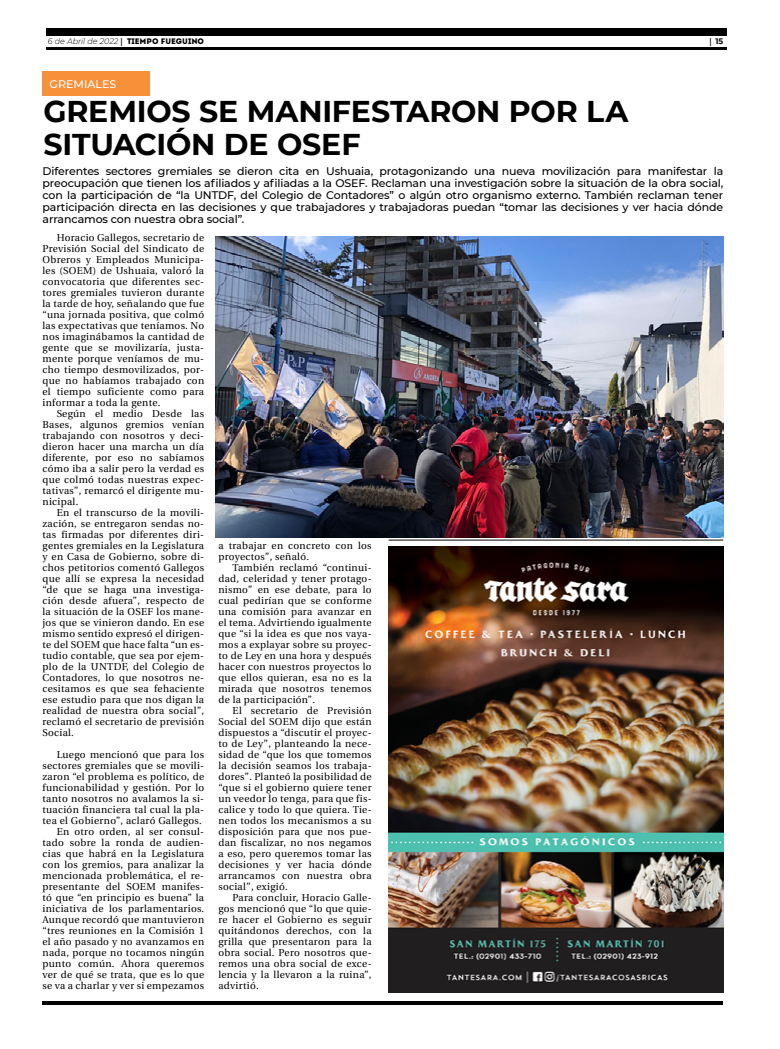
<style>
.page{position:relative;width:780px;height:1049px;background:#fff}
.page>*{position:absolute;margin:0;border:0;box-sizing:border-box;transform-origin:0 0}
.t1{font:700 30px/33px "Montserrat";letter-spacing:-.01em;color:#000}
.t2{font:500 11px/12px "Montserrat";letter-spacing:-.01em;color:#000;text-align:justify}
.t3{font:500 11px "Montserrat";color:#fff}
.t4{font:10px/11px "Utopia";letter-spacing:.03em;color:#000;text-align:justify}
.t5{font:italic 300 8px "Montserrat";color:#000}
.t6{font:700 8px "Montserrat";color:#000}
.s1{font-family:"Utopia";font-weight:700;font-style:normal}
.s2{font-family:"Intro";font-weight:400;font-style:normal}
.s3{font-family:"Utopia"}
</style>
<div class="page">
<hr style="left:46px;top:48px;width:680px;height:2px;background:#000">
<div style="left:46px;top:28px;width:680px;height:7px;background:#000"></div>
<hr style="left:43px;top:1001px;width:680px;height:4px;background:#000">
<div style="left:43px;top:72px;width:107px;height:24px;background:#f79139"></div>
<img style="left:388px;top:546px;width:335px;height:446px">
<img style="left:215px;top:237px;width:508px;height:301px">
<hr style="left:388px;top:540px;width:335px;height:1px;background:#000">
<p class="t5" style="left:48px;top:36px;width:158px">6 de Abril de 2022 <span class="s1">|</span> <span class="s2">TIEMPO FUEGUINO</span></p>
<p class="t6" style="left:709px;top:35px;width:15px"><span class="s3">|</span> 15</p>
<p class="t3" style="left:50px;top:77px;width:68px">GREMIALES</p>
<h1 class="t1" style="left:43px;top:94px;width:586px">GREMIOS SE MANIFESTARON POR LA<br>SITUACIÓN DE OSEF</h1>
<p class="t2" style="left:43px;top:165px;width:682px">Diferentes sectores gremiales se dieron cita en Ushuaia, protagonizando una nueva movilización para manifestar la preocupación que tienen los afiliados y afiliadas a la OSEF. Reclaman una investigación sobre la situación de la obra social, con la participación de “la UNTDF, del Colegio de Contadores” o algún otro organismo externo. También reclaman tener participación directa en las decisiones y que trabajadores y trabajadoras puedan “tomar las decisiones y ver hacia dónde arrancamos con nuestra obra social”.</p>
<p class="t4" style="left:43px;top:232px;width:163px;text-indent:14px">Horacio Gallegos, secretario de Previsión Social del Sindicato de Obreros y Empleados Municipa&shy;les (SOEM) de Ushuaia, valoró la convocatoria que diferentes sec&shy;tores gremiales tuvieron durante la tarde de hoy, señalando que fue “una jornada positiva, que colmó las expectativas que teníamos. No nos imaginábamos la cantidad de gente que se movilizaría, justa&shy;mente porque veníamos de mu&shy;cho tiempo desmovilizados, por&shy;que no habíamos trabajado con el tiempo suficiente como para informar a toda la gente.</p>
<p class="t4" style="left:43px;top:408px;width:163px;text-indent:14px">Según el medio Desde las Bases, algunos gremios venían trabajando con nosotros y deci&shy;dieron hacer una marcha un día diferente, por eso no sabíamos cómo iba a salir pero la verdad es que colmó todas nuestras expec&shy;tativas”, remarcó el dirigente mu&shy;nicipal.</p>
<p class="t4" style="left:43px;top:507px;width:163px;text-indent:14px">En el transcurso de la movili&shy;zación, se entregaron sendas no&shy;tas firmadas por diferentes diri&shy;gentes gremiales en la Legislatura y en Casa de Gobierno, sobre di&shy;chos petitorios comentó Gallegos que allí se expresa la necesidad “de que se haga una investiga&shy;ción desde afuera”, respecto de la situación de la OSEF los mane&shy;jos que se vinieron dando. En ese mismo sentido expresó el dirigen&shy;te del SOEM que hace falta “un es&shy;tudio contable, que sea por ejem&shy;plo de la UNTDF, del Colegio de Contadores, lo que nosotros ne&shy;cesitamos es que sea fehaciente ese estudio para que nos digan la realidad de nuestra obra social”, reclamó el secretario de previsión Social.</p>
<p class="t4" style="left:43px;top:749px;width:163px;text-align:right">Luego mencionó que para los sectores gremiales que se movili&shy;zaron “el problema es político, de funcionabilidad y gestión. Por lo tanto nosotros no avalamos la si&shy;tuación financiera tal cual la pla&shy;tea el Gobierno”, aclaró Gallegos.<br>En otro orden, al ser consul&shy;tado sobre la ronda de audien&shy;cias que habrá en la Legislatura con los gremios, para analizar la mencionada problemática, el re&shy;presentante del SOEM manifes&shy;tó que “en principio es buena” la iniciativa de los parlamentarios.<br>Aunque recordó que mantuvieron “tres reuniones en la Comisión 1 el año pasado y no avanzamos en nada, porque no tocamos ningún punto común. Ahora queremos ver de qué se trata, que es lo que se va a charlar y ver si empezamos</p>
<p class="t4" style="left:218px;top:540px;width:155px">a trabajar en concreto con los proyectos”, señaló.</p>
<p class="t4" style="left:218px;top:562px;width:155px;text-indent:14px">También reclamó “continui&shy;dad, celeridad y tener protago&shy;nismo” en ese debate, para lo cual pedirían que se conforme una comisión para avanzar en el tema. Advirtiendo igualmente que “si la idea es que nos vaya&shy;mos a explayar sobre su proyec&shy;to de Ley en una hora y después hacer con nuestros proyectos lo que ellos quieran, esa no es la mirada que nosotros tenemos de la participación”.</p>
<p class="t4" style="left:218px;top:705px;width:155px;text-indent:14px">El secretario de Previsión Social del SOEM dijo que están dispuestos a “discutir el proyec&shy;to de Ley”, planteando la nece&shy;sidad de “que los que tomemos la decisión seamos los trabaja&shy;dores”. Planteó la posibilidad de “que si el gobierno quiere tener un veedor lo tenga, para que fis&shy;calice y todo lo que quiera. Tie&shy;nen todos los mecanismos a su disposición para que nos pue&shy;dan fiscalizar, no nos negamos a eso, pero queremos tomar las decisiones y ver hacia dónde arrancamos con nuestra obra social”, exigió.</p>
<p class="t4" style="left:218px;top:892px;width:155px;text-indent:14px">Para concluir, Horacio Galle&shy;gos mencionó que “lo que quie&shy;re hacer el Gobierno es seguir quitándonos derechos, con la grilla que presentaron para la obra social. Pero nosotros que&shy;remos una obra social de exce&shy;lencia y la llevaron a la ruina”, advirtió.</p>
</div>
